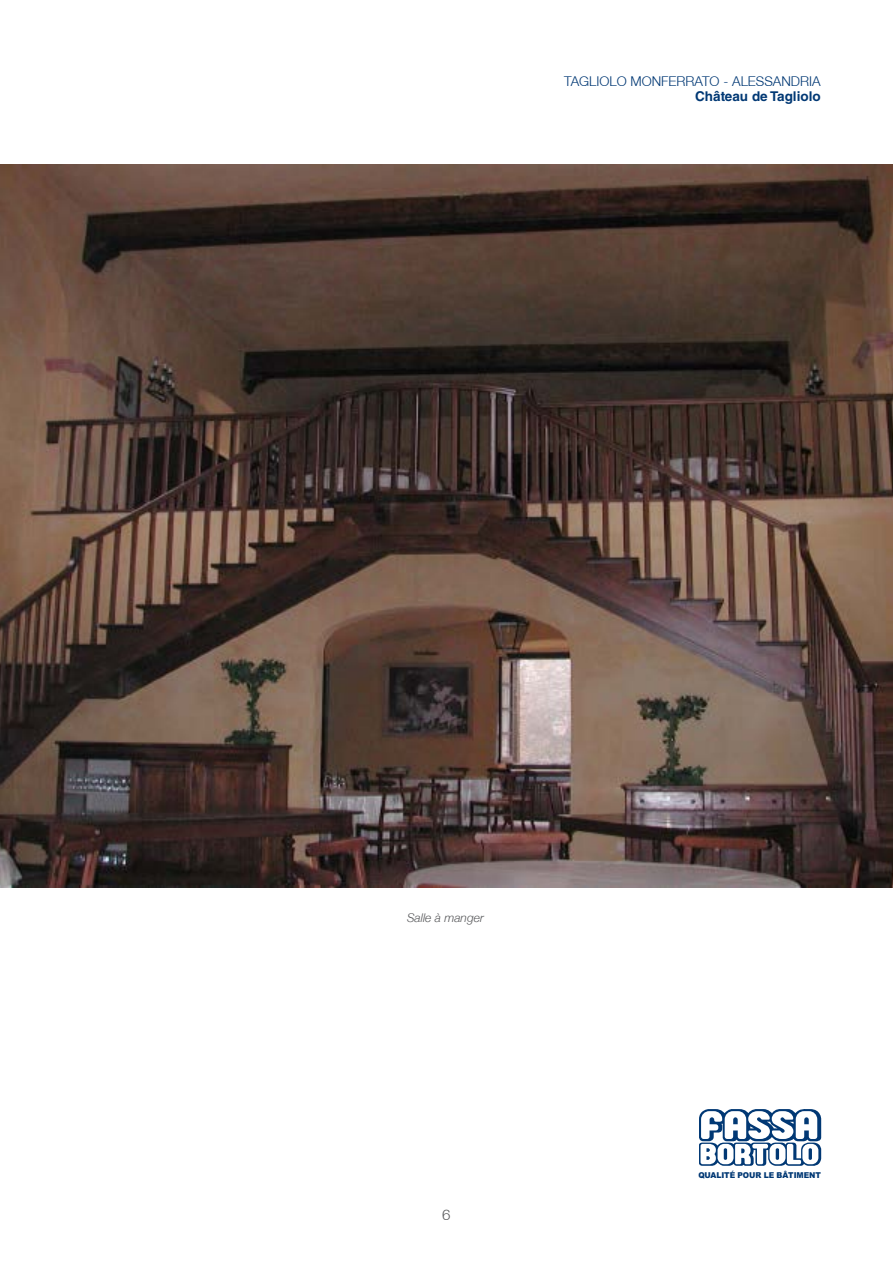
<style>
.page{position:relative;width:893px;height:1263px;background:#fff}
.page>*{position:absolute;margin:0;border:0;box-sizing:border-box;transform-origin:0 0}
.t1{font:300 15px "Helvetica Neue LT";color:#57585a}
.t2{font:300 13.5px "Helvetica Neue LT";color:#013874}
.t3{font:700 13.5px "Helvetica LT Std";color:#013874}
.Didascalia{font:italic 300 12px "Helvetica Neue LT";color:#57585a}
.t4{font:900 8.1px "Arial";letter-spacing:-.01em;color:#013874;scale:.94 1}
</style>
<div class="page">
<svg style="left:699px;top:1109px;width:123px;height:57px"></svg>
<img style="left:0;top:165px;width:893px;height:722px">
<p class="t2" style="left:564px;top:73px;width:258px">TAGLIOLO MONFERRATO - ALESSANDRIA</p>
<p class="t3" style="left:695px;top:88px;width:127px">Château de Tagliolo</p>
<p class="Didascalia" style="left:407px;top:911px;width:78px">Salle à manger</p>
<p class="t1" style="left:442px;top:1205px;width:10px">6</p>
<p class="t4" style="left:698px;top:1171px;width:132px">QUALITÉ POUR LE BÂTIMENT</p>
</div>
